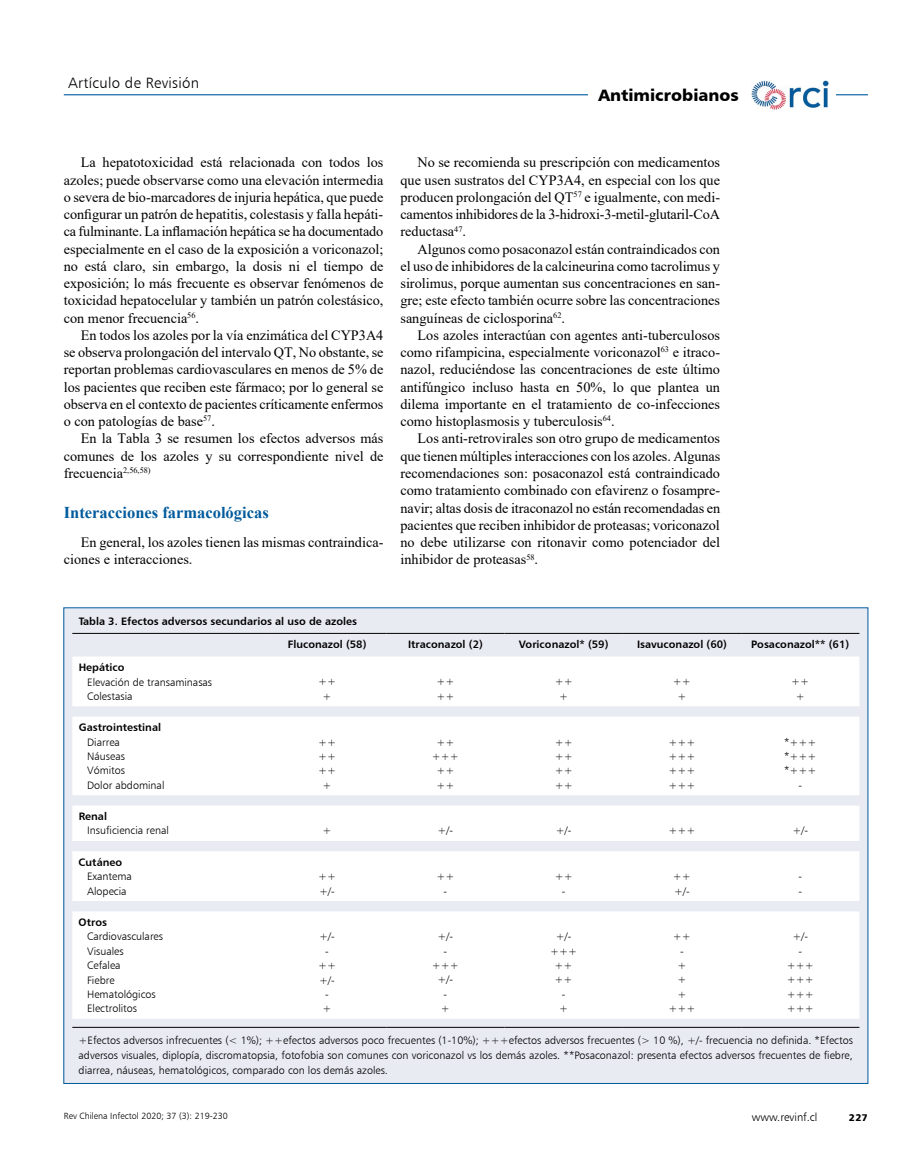
<style>
.page{position:relative;width:919px;height:1170px;background:#fff}
.page>*{position:absolute;margin:0;border:0;box-sizing:border-box;transform-origin:0 0}
.t1{font:700 16.5px "Times New Roman";color:#005b9d}
.t2{font:16.5px "Humanist 777 BT Black B";color:#000}
.t3{font:15px "Humanist 777 BT Light B";letter-spacing:.02em;color:#000}
.t4{font:14.25px/17.2px "Times New Roman";color:#000;text-align:justify}
.t5{font:11.25px "Humanist 777 BT Light B";color:#000}
.t6{font:10.8px/14.4px "Humanist 777 BT Light B";color:#000;text-align:center}
.t7{font:10.8px/23.1px "Humanist 777 BT Bold B";color:#000}
.t8{font:9.75px "Humanist 777 BT Black B";color:#000}
.t9{font:9px "Humanist 777 BT Light B";color:#000}
</style>
<div class="page">
<hr style="left:64px;top:94px;width:803px;height:1px;background:#005b9d">
<div style="left:744px;top:80px;width:92px;height:30px;background:#fff"></div>
<img style="left:751px;top:80px;width:77px;height:30px">
<div style="left:587px;top:80px;width:162px;height:30px;background:#fff"></div>
<div style="left:64px;top:607px;width:803px;height:476px;background:#e9ebf3"></div>
<svg style="left:72px;top:657px;width:787px;height:361px;background:#fcfcfd"></svg>
<hr style="left:72px;top:1027px;width:196px;height:1px;background:#000">
<hr style="left:268px;top:1027px;width:118px;height:1px;background:#000">
<hr style="left:386px;top:1027px;width:118px;height:1px;background:#000">
<hr style="left:504px;top:1027px;width:119px;height:1px;background:#000">
<hr style="left:623px;top:1027px;width:118px;height:1px;background:#000">
<hr style="left:741px;top:1027px;width:118px;height:1px;background:#000">
<hr style="left:72px;top:633px;width:196px;height:1px;background:#000">
<hr style="left:268px;top:633px;width:118px;height:1px;background:#000">
<hr style="left:386px;top:633px;width:118px;height:1px;background:#000">
<hr style="left:504px;top:633px;width:119px;height:1px;background:#000">
<hr style="left:623px;top:633px;width:118px;height:1px;background:#000">
<hr style="left:741px;top:633px;width:118px;height:1px;background:#000">
<p class="t3" style="left:68px;top:73px;width:132px">Artículo de Revisión</p>
<p class="t2" style="left:598px;top:85px;width:142px">Antimicrobianos</p>
<p class="t4" style="left:64px;top:153px;width:321px;text-indent:17px">La hepatotoxicidad está relacionada con todos los azoles; puede observarse como una elevación intermedia o severa de bio-marcadores de injuria hepática, que puede configurar un patrón de hepatitis, colestasis y falla hepáti&shy;ca fulminante. La inflamación hepática se ha documentado especialmente en el caso de la exposición a voriconazol; no está claro, sin embargo, la dosis ni el tiempo de exposición; lo más frecuente es observar fenómenos de toxicidad hepatocelular y también un patrón colestásico, con menor frecuencia<sup>56</sup>.</p>
<p class="t4" style="left:64px;top:326px;width:321px;text-indent:17px">En todos los azoles por la vía enzimática del CYP3A4 se observa prolongación del intervalo QT, No obstante, se reportan problemas cardiovasculares en menos de 5% de los pacientes que reciben este fármaco; por lo general se observa en el contexto de pacientes críticamente enfermos o con patologías de base<sup>57</sup>.</p>
<p class="t4" style="left:64px;top:429px;width:321px;text-indent:17px">En la Tabla 3 se resumen los efectos adversos más comunes de los azoles y su correspondiente nivel de frecuencia<sup>2,56,58)</sup></p>
<p class="t1" style="left:64px;top:500px;width:206px">Interacciones farmacológicas</p>
<p class="t4" style="left:64px;top:533px;width:321px;text-indent:17px">En general, los azoles tienen las mismas contraindica&shy;ciones e interacciones.</p>
<p class="t4" style="left:400px;top:153px;width:321px;text-indent:17px">No se recomienda su prescripción con medicamentos que usen sustratos del CYP3A4, en especial con los que producen prolongación del QT<sup>57</sup> e igualmente, con medi&shy;camentos inhibidores de la 3-hidroxi-3-metil-glutaril-CoA reductasa<sup>47</sup>.</p>
<p class="t4" style="left:400px;top:240px;width:321px;text-indent:17px">Algunos como posaconazol están contraindicados con el uso de inhibidores de la calcineurina como tacrolimus y sirolimus, porque aumentan sus concentraciones en san&shy;gre; este efecto también ocurre sobre las concentraciones sanguíneas de ciclosporina<sup>62</sup>.</p>
<p class="t4" style="left:400px;top:326px;width:321px;text-indent:17px">Los azoles interactúan con agentes anti-tuberculosos como rifampicina, especialmente voriconazol<sup>63</sup> e itraco&shy;nazol, reduciéndose las concentraciones de este último antifúngico incluso hasta en 50%, lo que plantea un dilema importante en el tratamiento de co-infecciones como histoplasmosis y tuberculosis<sup>64</sup>.</p>
<p class="t4" style="left:400px;top:429px;width:321px;text-indent:17px">Los anti-retrovirales son otro grupo de medicamentos que tienen múltiples interacciones con los azoles. Algunas recomendaciones son: posaconazol está contraindicado como tratamiento combinado con efavirenz o fosampre&shy;navir; altas dosis de itraconazol no están recomendadas en pacientes que reciben inhibidor de proteasas; voriconazol no debe utilizarse con ritonavir como potenciador del inhibidor de proteasas<sup>58</sup>.</p>
<p class="t7" style="left:288px;top:609px;width:80px;text-indent:-209px">Tabla 3. Efectos adversos secundarios al uso de azoles<br>Fluconazol (58)</p>
<p class="t7" style="left:408px;top:632px;width:76px">Itraconazol (2)</p>
<p class="t7" style="left:519px;top:632px;width:91px">Voriconazol* (59)</p>
<p class="t7" style="left:637px;top:632px;width:91px">Isavuconazol (60)</p>
<p class="t7" style="left:751px;top:632px;width:99px">Posaconazol** (61)</p>
<p class="t7" style="left:79px;top:655px;width:47px">Hepático</p>
<p class="t6" style="left:87px;top:674px;width:126px;text-align:left">Elevación de transaminasas<br>Colestasia</p>
<p class="t6" style="left:318px;top:674px;width:19px">++ +</p>
<p class="t6" style="left:436px;top:674px;width:19px;text-align:left">++ ++</p>
<p class="t6" style="left:554px;top:674px;width:19px">++ +</p>
<p class="t6" style="left:673px;top:674px;width:19px">++ +</p>
<p class="t6" style="left:791px;top:674px;width:19px">++ +</p>
<p class="t7" style="left:79px;top:715px;width:84px">Gastrointestinal</p>
<p class="t6" style="left:87px;top:734px;width:79px;text-align:left">Diarrea<br>Náuseas<br>Vómitos<br>Dolor abdominal</p>
<p class="t6" style="left:318px;top:734px;width:19px">++ ++ ++ +</p>
<p class="t6" style="left:432px;top:734px;width:28px">++ +++ ++ ++</p>
<p class="t6" style="left:554px;top:734px;width:19px;text-align:justify">++ ++ ++ ++</p>
<p class="t6" style="left:668px;top:734px;width:28px;text-align:justify">+++ +++ +++ +++</p>
<p class="t6" style="left:784px;top:734px;width:34px">*+++ *+++ *+++ -</p>
<p class="t7" style="left:79px;top:804px;width:30px">Renal</p>
<p class="t6" style="left:87px;top:823px;width:83px">Insuficiencia renal</p>
<p class="t6" style="left:322px;top:823px;width:10px">+</p>
<p class="t6" style="left:437px;top:823px;width:17px">+/-</p>
<p class="t6" style="left:556px;top:823px;width:17px">+/-</p>
<p class="t6" style="left:668px;top:823px;width:28px">+++</p>
<p class="t6" style="left:792px;top:823px;width:17px">+/-</p>
<p class="t7" style="left:79px;top:850px;width:45px">Cutáneo</p>
<p class="t6" style="left:87px;top:869px;width:46px;text-align:left">Exantema<br>Alopecia</p>
<p class="t6" style="left:318px;top:869px;width:19px;text-align:left">++ +/-</p>
<p class="t6" style="left:436px;top:869px;width:19px">++ -</p>
<p class="t6" style="left:554px;top:869px;width:19px">++ -</p>
<p class="t6" style="left:673px;top:869px;width:19px;text-align:left">++ +/-</p>
<p class="t6" style="left:798px;top:869px;width:5px;text-align:left">- -</p>
<p class="t7" style="left:79px;top:910px;width:30px">Otros</p>
<p class="t6" style="left:87px;top:929px;width:77px;text-align:left">Cardiovasculares<br>Visuales<br>Cefalea<br>Fiebre<br>Hematológicos<br>Electrolitos</p>
<p class="t6" style="left:318px;top:929px;width:19px">+/- - ++ +/- -<br>+</p>
<p class="t6" style="left:432px;top:929px;width:28px">+/-<br>- +++ +/-<br>-<br>+</p>
<p class="t6" style="left:550px;top:929px;width:28px">+/- +++ ++ ++<br>-<br>+</p>
<p class="t6" style="left:668px;top:929px;width:28px">++<br>-<br>+<br>+<br>+ +++</p>
<p class="t6" style="left:786px;top:929px;width:28px">+/-<br>- +++ +++ +++ +++</p>
<p class="t6" style="left:79px;top:1032px;width:775px;line-height:15px;text-align:justify">+Efectos adversos infrecuentes (&lt; 1%); ++efectos adversos poco frecuentes (1-10%); +++efectos adversos frecuentes (&gt; 10 %), +/- frecuencia no definida. *Efectos adversos visuales, diplopía, discromatopsia, fotofobia son comunes con voriconazol vs los demás azoles. **Posaconazol: presenta efectos adversos frecuentes de fiebre, diarrea, náuseas, hematológicos, comparado con los demás azoles.</p>
<p class="t9" style="left:64px;top:1110px;width:166px">Rev Chilena Infectol 2020; 37 (3): 219-230</p>
<p class="t5" style="left:752px;top:1110px;width:67px">www.revinf.cl</p>
<p class="t8" style="left:848px;top:1111px;width:20px">227</p>
</div>
